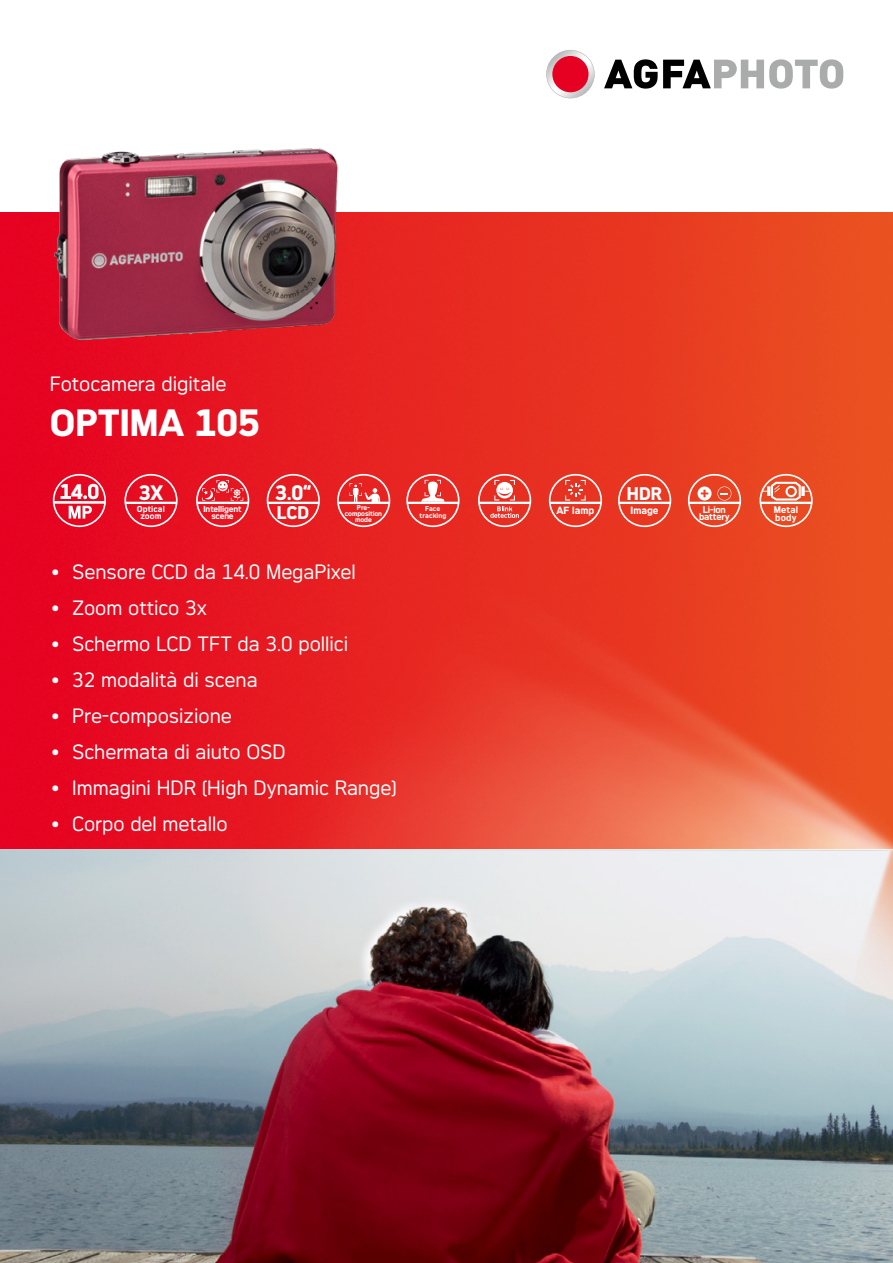
<style>
.page{position:relative;width:893px;height:1263px;background:#fff}
.page>*{position:absolute;margin:0;border:0;box-sizing:border-box;transform-origin:0 0}
.t1{font:700 36px "Agfa Photo Thalis";color:#fff}
.t2{font:700 20.1px "Agfa Photo Thalis";color:#fff}
.t3{font:700 19.8px "Agfa Photo Thalis";color:#fff}
.t4{font:19.5px "Agfa Photo Thalis";color:#fff}
.t5{font:700 17.4px "Agfa Photo Thalis";color:#fff}
.t6{font:700 9.9px "Agfa Photo Thalis";color:#fff}
.t7{font:700 9.15px/6.6px "Agfa Photo Thalis";letter-spacing:-.025em;color:#fff;text-align:center}
.t8{font:700 9.15px/8.2px "Agfa Photo Thalis";letter-spacing:.015em;color:#fff}
.t9{font:700 8.25px/6.6px "Agfa Photo Thalis";letter-spacing:-.015em;color:#fff;text-align:center}
.t10{font:700 8.25px/6.6px "Agfa Photo Thalis";letter-spacing:.01em;color:#fff;text-align:center}
.t11{font:700 6.6px/5.8px "Agfa Photo Thalis";letter-spacing:-.005em;color:#fff;text-align:center}
.t12{font:700 6.6px/6.6px "Agfa Photo Thalis";letter-spacing:.015em;color:#fff;text-align:center}
.s1{font-weight:700}
</style>
<div class="page">
<img style="left:0;top:213px;width:893px;height:1050px">
<svg style="left:604px;top:59px;width:239px;height:30px"></svg>
<svg style="left:546px;top:50px;width:49px;height:48px"></svg>
<img style="left:223px;top:500px;width:670px;height:687px">
<svg style="left:406px;top:474px;width:54px;height:53px;background:#ec5550"></svg>
<svg style="left:53px;top:474px;width:53px;height:53px"></svg>
<svg style="left:124px;top:474px;width:54px;height:53px;background:#e92d3e"></svg>
<svg style="left:478px;top:474px;width:53px;height:53px;background:#ed6259"></svg>
<svg style="left:688px;top:474px;width:53px;height:53px;background:#ec654c"></svg>
<svg style="left:196px;top:474px;width:53px;height:53px;background:#ea434d"></svg>
<svg style="left:759px;top:474px;width:54px;height:53px;background:#ee7457"></svg>
<svg style="left:549px;top:474px;width:53px;height:53px;background:#eb5446"></svg>
<svg style="left:618px;top:474px;width:53px;height:53px;background:#eb523f"></svg>
<svg style="left:267px;top:474px;width:53px;height:53px;background:#e93a3f"></svg>
<svg style="left:337px;top:474px;width:53px;height:53px;background:#eb4e4d"></svg>
<img style="left:51px;top:148px;width:291px;height:198px">
<p class="t4" style="left:50px;top:373px;width:178px">Fotocamera digitale</p>
<h1 class="t1" style="left:50px;top:401px;width:211px">OPTIMA 105</h1>
<p class="t2" style="left:71px;top:479px;width:14px">4</p>
<p class="t3" style="left:139px;top:481px;width:26px">3X</p>
<p class="t3" style="left:275px;top:481px;width:38px">3.0“</p>
<p class="t5" style="left:627px;top:483px;width:36px">HDR</p>
<p class="t10" style="left:137px;top:506px;width:29px">Optical zoom</p>
<p class="t11" style="left:345px;top:505px;width:39px">Pre&shy;composition mode</p>
<p class="t5" style="left:277px;top:502px;width:34px">LCD</p>
<p class="t7" style="left:699px;top:506px;width:32px">Li-ion battery</p>
<p class="t9" style="left:203px;top:506px;width:40px">Intelligent scene</p>
<p class="t8" style="left:774px;top:505px;width:26px">Metal body</p>
<p class="t6" style="left:556px;top:504px;width:39px">AF lamp</p>
<p class="t6" style="left:631px;top:504px;width:29px">Image</p>
<p class="t12" style="left:420px;top:505px;width:28px">Face tracking</p>
<p class="t4" style="left:51px;top:561px;width:306px"><span class="s1">•</span> Sensore CCD da 14.0 MegaPixel</p>
<p class="t4" style="left:51px;top:597px;width:157px"><span class="s1">•</span> Zoom ottico 3x</p>
<p class="t4" style="left:51px;top:633px;width:299px"><span class="s1">•</span> Schermo LCD TFT da 3.0 pollici</p>
<p class="t4" style="left:51px;top:669px;width:208px"><span class="s1">•</span> 32 modalità di scena</p>
<p class="t4" style="left:51px;top:705px;width:182px"><span class="s1">•</span> Pre-composizione</p>
<p class="t4" style="left:51px;top:741px;width:236px"><span class="s1">•</span> Schermata di aiuto OSD</p>
<p class="t4" style="left:51px;top:777px;width:347px"><span class="s1">•</span> Immagini HDR (High Dynamic Range)</p>
<p class="t4" style="left:51px;top:813px;width:178px"><span class="s1">•</span> Corpo del metallo</p>
</div>
